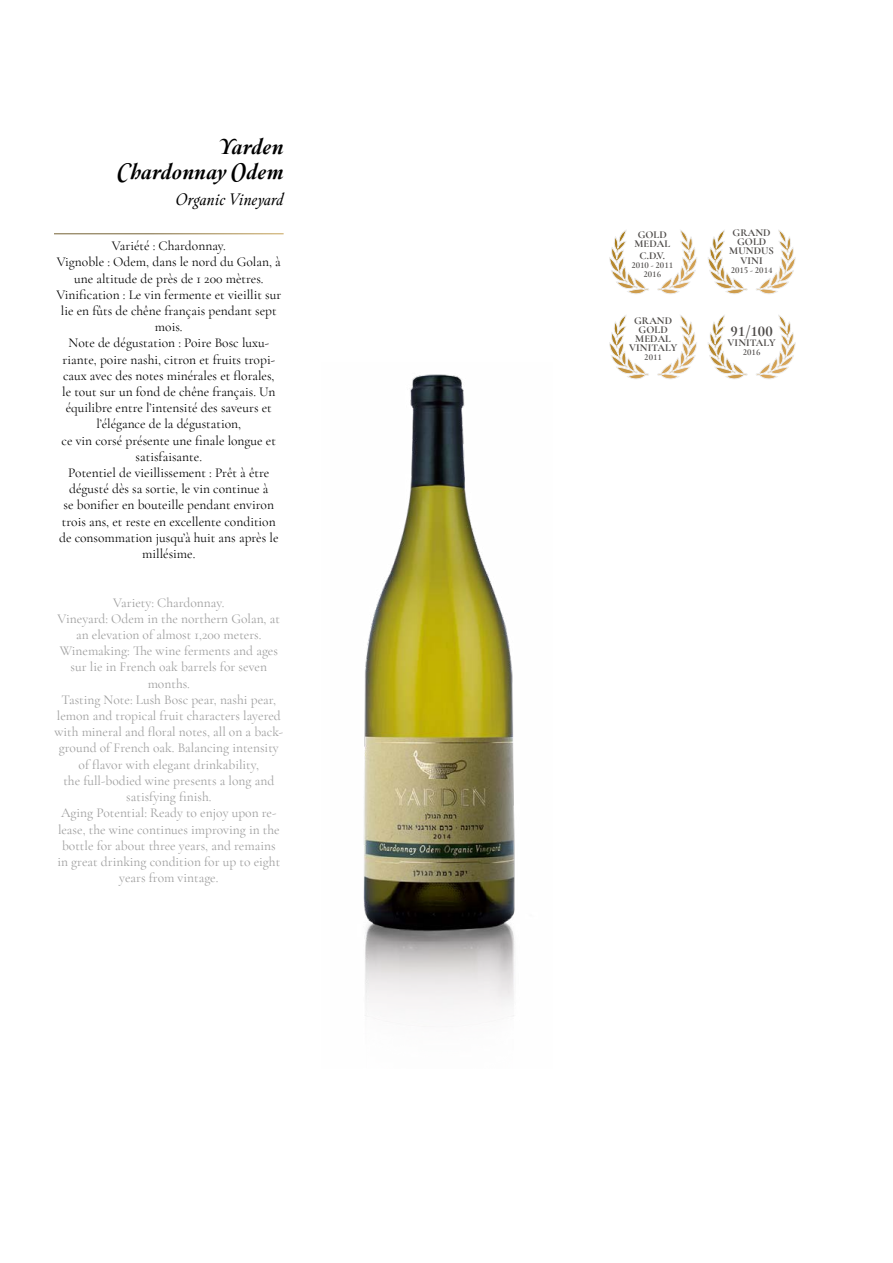
<style>
.page{position:relative;width:893px;height:1263px;background:#fff}
.page>*{position:absolute;margin:0;border:0;box-sizing:border-box;transform-origin:0 0}
.t1{font:italic 900 23.25px/25.5px "Hermann";letter-spacing:-.015em;color:#000;text-align:right}
.t2{font:italic 18px "Hermann";letter-spacing:-.02em;color:#000}
.t3{font:700 15px "Cormorant Garamond";color:#4d4a48}
.t4{font:13.5px/16.2px "Cormorant Garamond";color:#000;text-align:center}
.t5{font:13.5px/16.2px "Cormorant Garamond";color:#9e9e9e;text-align:center}
.t6{font:700 10.5px/9px "Cormorant Garamond";letter-spacing:.01em;color:#4d4a48;text-align:center}
.t7{font:600 9px/9px "Cormorant Garamond";color:#4d4a48;text-align:center}
</style>
<div class="page">
<svg style="left:708px;top:230px;width:87px;height:64px"></svg>
<svg style="left:708px;top:315px;width:87px;height:64px"></svg>
<svg style="left:609px;top:315px;width:88px;height:64px"></svg>
<svg style="left:609px;top:230px;width:88px;height:64px"></svg>
<img style="left:363px;top:374px;width:152px;height:642px">
<h1 class="t1" style="left:117px;top:133px;width:168px">Yarden<br>Chardonnay Odem</h1>
<h2 class="t2" style="left:176px;top:186px;width:109px">Organic Vineyard</h2>
<p class="t4" style="left:56px;top:238px;width:226px">Variété : Chardonnay.<br>Vignoble : Odem, dans le nord du Golan, à une altitude de près de 1 200 mètres.<br>Vinification : Le vin fermente et vieillit sur lie en fûts de chêne français pendant sept mois.<br>Note de dégustation : Poire Bosc luxu&shy;riante, poire nashi, citron et fruits tropi&shy;caux avec des notes minérales et florales,<br>le tout sur un fond de chêne français. Un équilibre entre l’intensité des saveurs et l’élégance de la dégustation,<br>ce vin corsé présente une finale longue et satisfaisante.<br>Potentiel de vieillissement : Prêt à être dégusté dès sa sortie, le vin continue à<br>se bonifier en bouteille pendant environ trois ans, et reste en excellente condition de consommation jusqu’à huit ans après le millésime.</p>
<p class="t5" style="left:54px;top:594px;width:230px">Variety: Chardonnay.<br>Vineyard: Odem in the northern Golan, at an elevation of almost 1,200 meters.<br>Winemaking: The wine ferments and ages sur lie in French oak barrels for seven months.<br>Tasting Note: Lush Bosc pear, nashi pear, lemon and tropical fruit characters layered with mineral and floral notes, all on a back&shy;ground of French oak. Balancing intensity of flavor with elegant drinkability,<br>the full-bodied wine presents a long and satisfying finish.<br>Aging Potential: Ready to enjoy upon re&shy;lease, the wine continues improving in the bottle for about three years, and remains<br>in great drinking condition for up to eight years from vintage.</p>
<p class="t6" style="left:634px;top:230px;width:37px">GOLD<br>MEDAL</p>
<p class="t6" style="left:640px;top:251px;width:27px">C.D.V.</p>
<p class="t7" style="left:631px;top:260px;width:43px">2010 - 2011<br>2016</p>
<p class="t6" style="left:629px;top:316px;width:50px">GRAND<br>GOLD<br>MEDAL<br>VINITALY</p>
<p class="t7" style="left:644px;top:352px;width:19px">2011</p>
<p class="t6" style="left:729px;top:228px;width:46px">GRAND<br>GOLD<br>MUNDUS</p>
<p class="t6" style="left:741px;top:256px;width:24px">VINI</p>
<p class="t7" style="left:731px;top:266px;width:43px">2015 - 2014</p>
<p class="t3" style="left:731px;top:322px;width:44px">91/100</p>
<p class="t6" style="left:728px;top:338px;width:50px">VINITALY</p>
<p class="t7" style="left:743px;top:348px;width:19px">2016</p>
</div>
